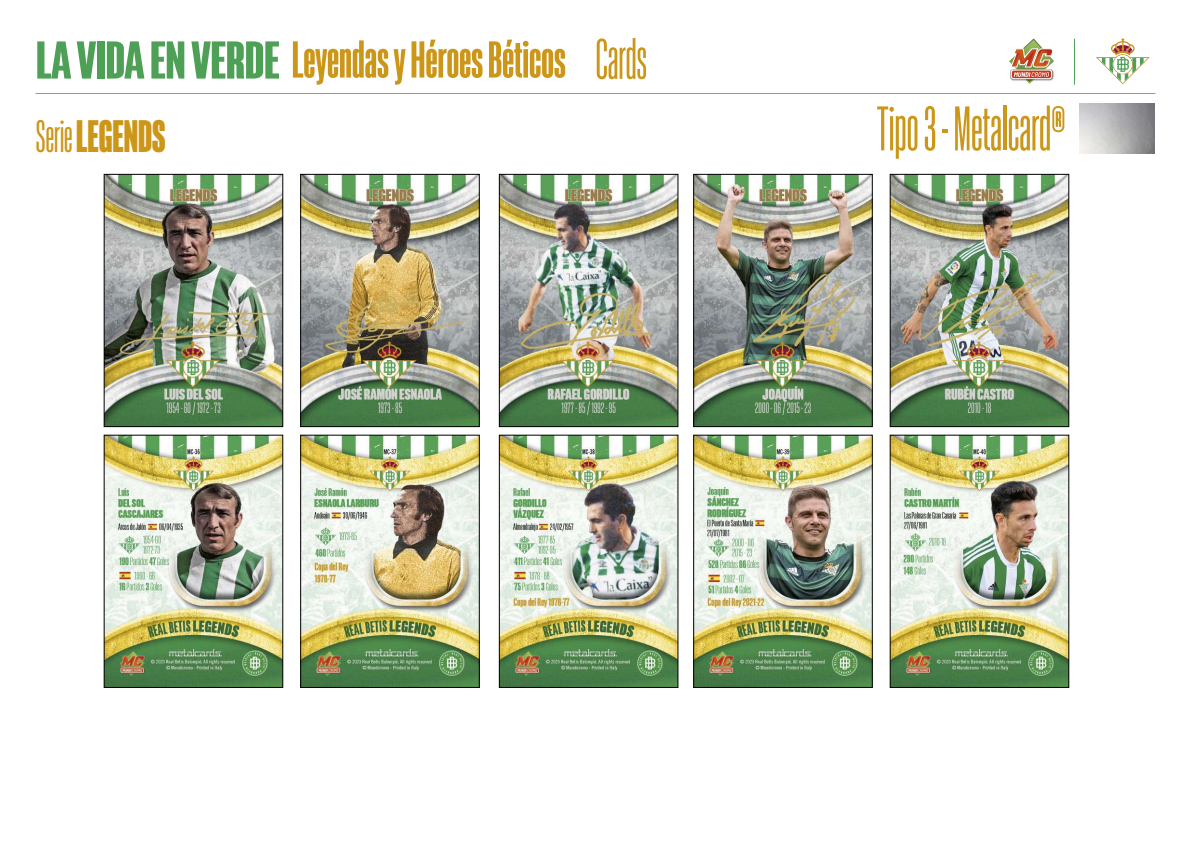
<style>
.page{position:relative;width:1191px;height:842px;background:#fff}
.page>*{position:absolute;margin:0;border:0;box-sizing:border-box;transform-origin:0 0}
.t1{font:62.8px "Real Betis Headline Tres";color:#cc9618;scale:.9 1}
.t2{font:51.7px "Real Betis Headline Cuatro";color:#cc9618}
.t3{font:45.5px "Real Betis Headline Seis";color:#cc9618;scale:.9 1}
.s1{font-family:"Real Betis Headline Cinco";font-size:53.1px;color:#4ea057}
.s2{font-family:"Real Betis Headline Tres";font-size:57.1px}
.s3{font-family:"Real Betis Headline Tres"}
</style>
<div class="page">
<hr style="left:35px;top:93px;width:1120px;height:1px;background:#cc9618">
<img style="left:106px;top:176px;width:175px;height:249px">
<div style="left:104px;top:174px;width:179px;height:253px;border:1px solid #000"></div>
<img style="left:302px;top:176px;width:175px;height:249px">
<div style="left:300px;top:174px;width:179px;height:253px;border:1px solid #000"></div>
<img style="left:501px;top:176px;width:175px;height:249px">
<div style="left:499px;top:174px;width:179px;height:253px;border:1px solid #000"></div>
<img style="left:106px;top:437px;width:175px;height:249px">
<div style="left:104px;top:435px;width:179px;height:253px;border:1px solid #000"></div>
<img style="left:302px;top:437px;width:175px;height:249px">
<div style="left:300px;top:435px;width:179px;height:253px;border:1px solid #000"></div>
<img style="left:501px;top:437px;width:175px;height:249px">
<div style="left:499px;top:435px;width:179px;height:253px;border:1px solid #000"></div>
<img style="left:695px;top:176px;width:175px;height:249px">
<div style="left:693px;top:174px;width:179px;height:253px;border:1px solid #000"></div>
<img style="left:892px;top:176px;width:175px;height:249px">
<div style="left:890px;top:174px;width:179px;height:253px;border:1px solid #000"></div>
<img style="left:695px;top:437px;width:175px;height:249px">
<div style="left:693px;top:435px;width:179px;height:253px;border:1px solid #000"></div>
<img style="left:892px;top:437px;width:175px;height:249px">
<div style="left:890px;top:435px;width:179px;height:253px;border:1px solid #000"></div>
<svg style="left:1009px;top:38px;width:45px;height:46px"></svg>
<hr style="left:1074px;top:39px;width:1px;height:46px;background:#4ea057">
<svg style="left:1096px;top:38px;width:53px;height:46px"></svg>
<p class="t2" style="left:36px;top:31px;width:612px"><span class="s1">LA VIDA EN VERDE</span> Leyendas y Héroes Béticos <span class="s2">Cards</span></p>
<p class="t3" style="left:36px;top:110px;width:145px"><span class="s3">Serie</span> LEGENDS</p>
<p class="t1" style="left:876px;top:94px;width:211px">Tipo 3 - Metalcard®</p>
</div>
